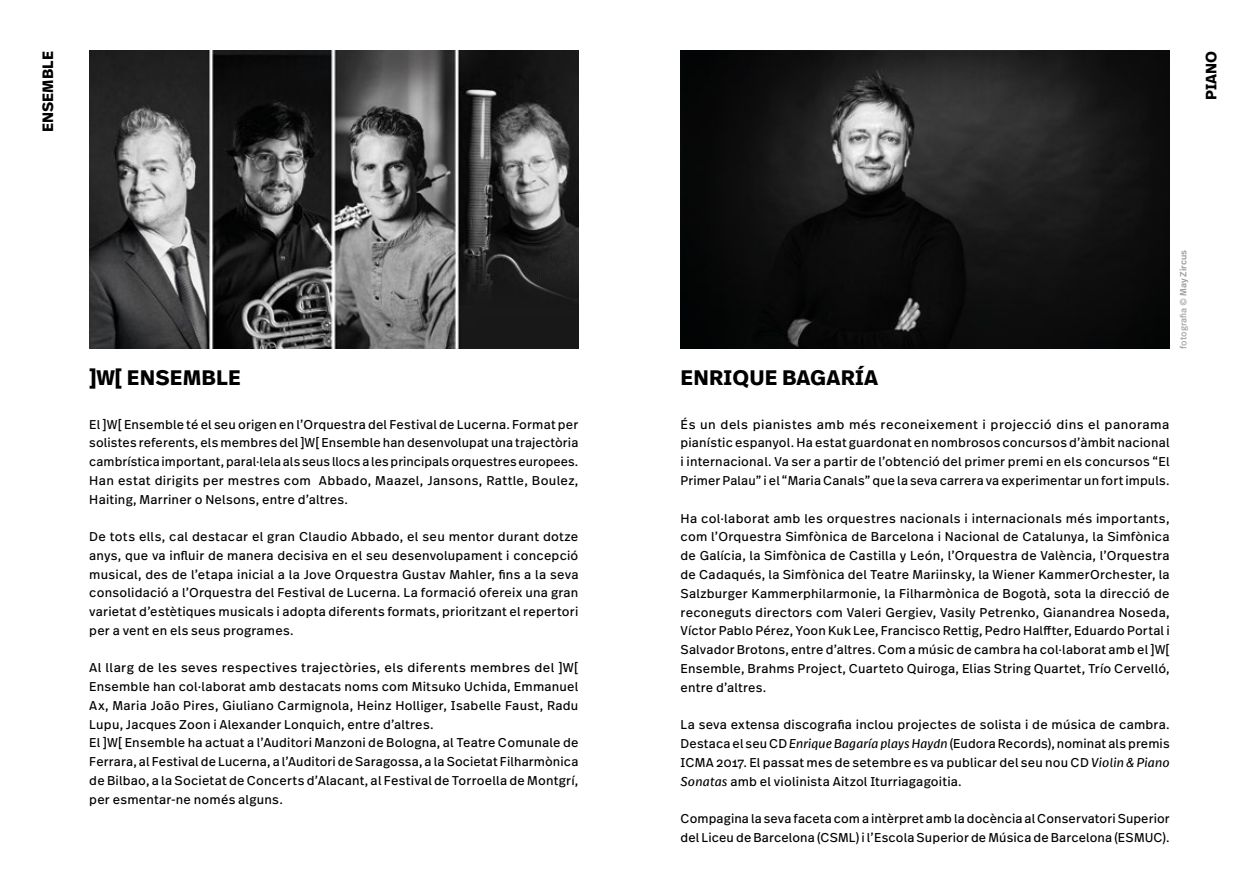
<style>
.page{position:relative;width:1259px;height:893px;background:#fff}
.page>*{position:absolute;margin:0;border:0;box-sizing:border-box;transform-origin:0 0}
.t1{font:700 21px "Real Text Pro";letter-spacing:.01em;color:#000}
.t2{font:700 15px "Real Text Pro";letter-spacing:.01em;color:#000}
.t3{font:12.75px/18.8px "Real Text Pro";letter-spacing:.015em;color:#000;text-align:justify}
.t4{font:9px "Real Text Pro";color:#9d9d9c}
.s1{font-weight:500}
.s2{font-style:italic}
.s3{font-family:"Helvetica LT Std";font-style:italic}
</style>
<div class="page">
<img style="left:89px;top:51px;width:489px;height:298px">
<img style="left:680px;top:51px;width:489px;height:298px">
<p class="t2" style="left:37px;top:132px;width:83px;rotate:-90deg">ENSEMBLE</p>
<h1 class="t1" style="left:89px;top:362px;width:153px">]W[ ENSEMBLE</h1>
<p class="t3" style="left:89px;top:414px;width:490px">El ]W[ Ensemble té el seu origen en l’Orquestra del Festival de Lucerna. Format per solistes referents, els membres del ]W[ Ensemble han desenvolupat una trajectòria cambrística important, paral·lela als seus llocs a les principals orquestres europees.<br>Han estat dirigits per mestres com Abbado, Maazel, Jansons, Rattle, Boulez, Haiting, Marriner o Nelsons, entre d’altres.</p>
<p class="t3" style="left:89px;top:527px;width:491px">De tots ells, cal destacar el gran Claudio Abbado, el seu mentor durant dotze anys, que va influir de manera decisiva en el seu desenvolupament i concepció musical, des de l’etapa inicial a la Jove Orquestra Gustav Mahler, fins a la seva consolidació a l’Orquestra del Festival de Lucerna. La formació ofereix una gran varietat d’estètiques musicals i adopta diferents formats, prioritzant el repertori per a vent en els seus programes.</p>
<p class="t3" style="left:89px;top:658px;width:491px;text-align:left">Al llarg de les seves respectives trajectòries, els diferents membres del ]W[ Ensemble han col·laborat amb destacats noms com Mitsuko Uchida, Emmanuel Ax, Maria João Pires, Giuliano Carmignola, Heinz Holliger, Isabelle Faust, Radu Lupu, Jacques Zoon i Alexander Lonquich, entre d’altres.<br>El ]W[ Ensemble ha actuat a l’Auditori Manzoni de Bologna, al Teatre Comunale de Ferrara, al Festival de Lucerna, a l’Auditori de Saragossa, a la Societat Filharmònica de Bilbao, a la Societat de Concerts d’Alacant, al Festival de Torroella de Montgrí, per esmentar-ne només alguns.</p>
<p class="t2" style="left:1200px;top:100px;width:51px;rotate:-90deg">PIANO</p>
<h1 class="t1" style="left:680px;top:362px;width:199px">ENRIQUE BAGARÍA</h1>
<p class="t4" style="left:1177px;top:349px;width:100px;rotate:-90deg">fotografia <span class="s1">© May Zircus</span></p>
<p class="t3" style="left:680px;top:414px;width:490px">És un dels pianistes amb més reconeixement i projecció dins el panorama pianístic espanyol. Ha estat guardonat en nombrosos concursos d’àmbit nacional i internacional. Va ser a partir de l’obtenció del primer premi en els concursos “El Primer Palau” i el “Maria Canals” que la seva carrera va experimentar un fort impuls.</p>
<p class="t3" style="left:680px;top:508px;width:491px">Ha col·laborat amb les orquestres nacionals i internacionals més importants, com l’Orquestra Simfònica de Barcelona i Nacional de Catalunya, la Simfònica de Galícia, la Simfònica de Castilla y León, l’Orquestra de València, l’Orquestra de Cadaqués, la Simfònica del Teatre Mariinsky, la Wiener KammerOrchester, la Salzburger Kammerphilarmonie, la Filharmònica de Bogotà, sota la direcció de reconeguts directors com Valeri Gergiev, Vasily Petrenko, Gianandrea Noseda, Víctor Pablo Pérez, Yoon Kuk Lee, Francisco Rettig, Pedro Halffter, Eduardo Portal i Salvador Brotons, entre d’altres. Com a músic de cambra ha col·laborat amb el ]W[ Ensemble, Brahms Project, Cuarteto Quiroga, Elias String Quartet, Trío Cervelló, entre d’altres.</p>
<p class="t3" style="left:680px;top:715px;width:491px">La seva extensa discografia inclou projectes de solista i de música de cambra.<br>Destaca el seu CD <span class="s2">Enrique Bagaría plays Haydn</span> (Eudora Records), nominat als premis ICMA 2017. El passat mes de setembre es va publicar del seu nou CD <span class="s2">Violin</span> <span class="s3">&amp;</span> <span class="s2">Piano Sonatas</span> amb el violinista Aitzol Iturriagagoitia.</p>
<p class="t3" style="left:680px;top:809px;width:491px">Compagina la seva faceta com a intèrpret amb la docència al Conservatori Superior del Liceu de Barcelona (CSML) i l’Escola Superior de Música de Barcelona (ESMUC).</p>
</div>
